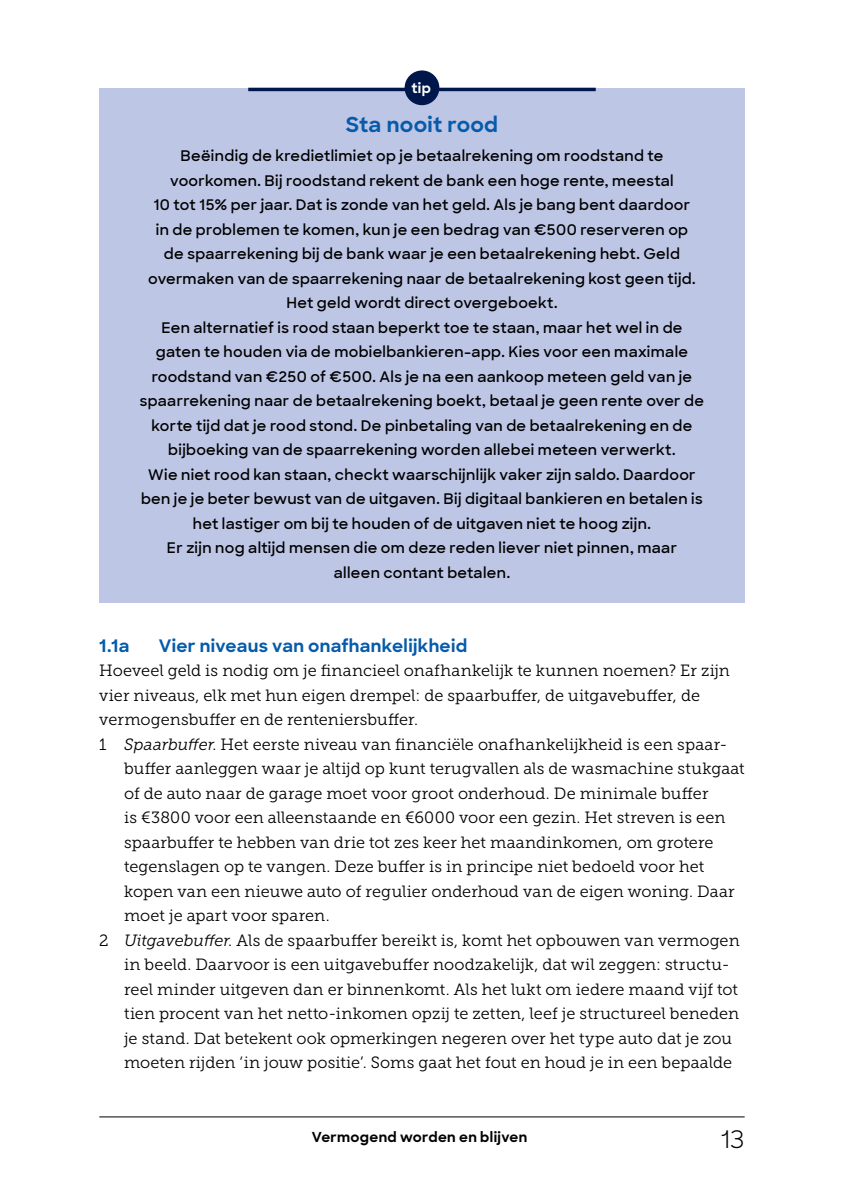
<style>
.page{position:relative;width:844px;height:1191px;background:#fff}
.page>*{position:absolute;margin:0;border:0;box-sizing:border-box;transform-origin:0 0}
.t1{font:24.5px "Sharp Sans";color:#000}
.t2{font:700 21px "Sharp Sans";letter-spacing:.01em;color:#065baa}
.t3{font:700 17.5px "Sharp Sans";letter-spacing:.015em;color:#065baa}
.t4{font:16.28px "Museo Slab 300";letter-spacing:.005em;color:#000}
.t5{font:600 14.88px/24.5px "Sharp Sans";letter-spacing:.02em;color:#000;text-align:center}
.t6{font:700 14px "Sharp Sans";letter-spacing:.025em;color:#000}
.t7{font:700 14px "Sharp Sans";color:#fff}
.s1{font-style:italic}
</style>
<div class="page">
<hr style="left:99px;top:1116px;width:645px;height:1px;background:#000">
<div style="left:99px;top:88px;width:645px;height:514px;background:#bec6e5"></div>
<hr style="left:248px;top:88px;width:347px;height:3px;background:#00174b">
<div style="left:404px;top:70px;width:35px;height:35px;background:#00174b;border-radius:50%"></div>
<p class="t7" style="left:411px;top:78px;width:21px">tip</p>
<p class="t2" style="left:346px;top:108px;width:154px">Sta nooit rood</p>
<p class="t5" style="left:140px;top:143px;width:565px">Beëindig de kredietlimiet op je betaalrekening om roodstand te voorkomen. Bij roodstand rekent de bank een hoge rente, meestal<br>10 tot 15% per jaar. Dat is zonde van het geld. Als je bang bent daardoor<br>in de problemen te komen, kun je een bedrag van €500 reserveren op<br>de spaarrekening bij de bank waar je een betaalrekening hebt. Geld overmaken van de spaarrekening naar de betaalrekening kost geen tijd.<br>Het geld wordt direct overgeboekt.<br>Een alternatief is rood staan beperkt toe te staan, maar het wel in de gaten te houden via de mobielbankieren-app. Kies voor een maximale roodstand van €250 of €500. Als je na een aankoop meteen geld van je spaarrekening naar de betaalrekening boekt, betaal je geen rente over de korte tijd dat je rood stond. De pinbetaling van de betaalrekening en de bijboeking van de spaarrekening worden allebei meteen verwerkt.<br>Wie niet rood kan staan, checkt waarschijnlijk vaker zijn saldo. Daardoor ben je je beter bewust van de uitgaven. Bij digitaal bankieren en betalen is het lastiger om bij te houden of de uitgaven niet te hoog zijn.<br>Er zijn nog altijd mensen die om deze reden liever niet pinnen, maar<br>alleen contant betalen.</p>
<p class="t3" style="left:99px;top:632px;width:32px">1.1a</p>
<p class="t3" style="left:159px;top:632px;width:310px">Vier niveaus van onafhankelijkheid</p>
<p class="t4" style="left:99px;top:661px;width:632px">Hoeveel geld is nodig om je financieel onafhankelijk te kunnen noemen? Er zijn</p>
<p class="t4" style="left:99px;top:686px;width:602px">vier niveaus, elk met hun eigen drempel: de spaarbuffer, de uitgavebuffer, de</p>
<p class="t4" style="left:99px;top:710px;width:320px">vermogensbuffer en de renteniersbuffer.</p>
<p class="t4" style="left:99px;top:735px;width:629px">1 <span class="s1">Spaarbuffer</span>. Het eerste niveau van financiële onafhankelijkheid is een spaar-</p>
<p class="t4" style="left:124px;top:759px;width:622px">buffer aanleggen waar je altijd op kunt terugvallen als de wasmachine stukgaat</p>
<p class="t4" style="left:124px;top:784px;width:585px">of de auto naar de garage moet voor groot onderhoud. De minimale buffer</p>
<p class="t4" style="left:124px;top:808px;width:602px">is €3800 voor een alleenstaande en €6000 voor een gezin. Het streven is een</p>
<p class="t4" style="left:124px;top:833px;width:590px">spaarbuffer te hebben van drie tot zes keer het maandinkomen, om grotere</p>
<p class="t4" style="left:124px;top:857px;width:581px">tegenslagen op te vangen. Deze buffer is in principe niet bedoeld voor het</p>
<p class="t4" style="left:124px;top:882px;width:612px">kopen van een nieuwe auto of regulier onderhoud van de eigen woning. Daar</p>
<p class="t4" style="left:124px;top:906px;width:207px">moet je apart voor sparen.</p>
<p class="t4" style="left:99px;top:931px;width:641px">2 <span class="s1">Uitgavebuffer</span>. Als de spaarbuffer bereikt is, komt het opbouwen van vermogen</p>
<p class="t4" style="left:124px;top:955px;width:607px">in beeld. Daarvoor is een uitgavebuffer noodzakelijk, dat wil zeggen: structu-</p>
<p class="t4" style="left:124px;top:980px;width:615px">reel minder uitgeven dan er binnenkomt. Als het lukt om iedere maand vijf tot</p>
<p class="t4" style="left:124px;top:1004px;width:616px">tien procent van het netto-inkomen opzij te zetten, leef je structureel beneden</p>
<p class="t4" style="left:124px;top:1029px;width:609px">je stand. Dat betekent ook opmerkingen negeren over het type auto dat je zou</p>
<p class="t4" style="left:124px;top:1053px;width:609px">moeten rijden ‘in jouw positie’. Soms gaat het fout en houd je in een bepaalde</p>
<p class="t6" style="left:311px;top:1126px;width:217px">Vermogend worden en blijven</p>
<h1 class="t1" style="left:720px;top:1120px;width:26px">13</h1>
</div>
